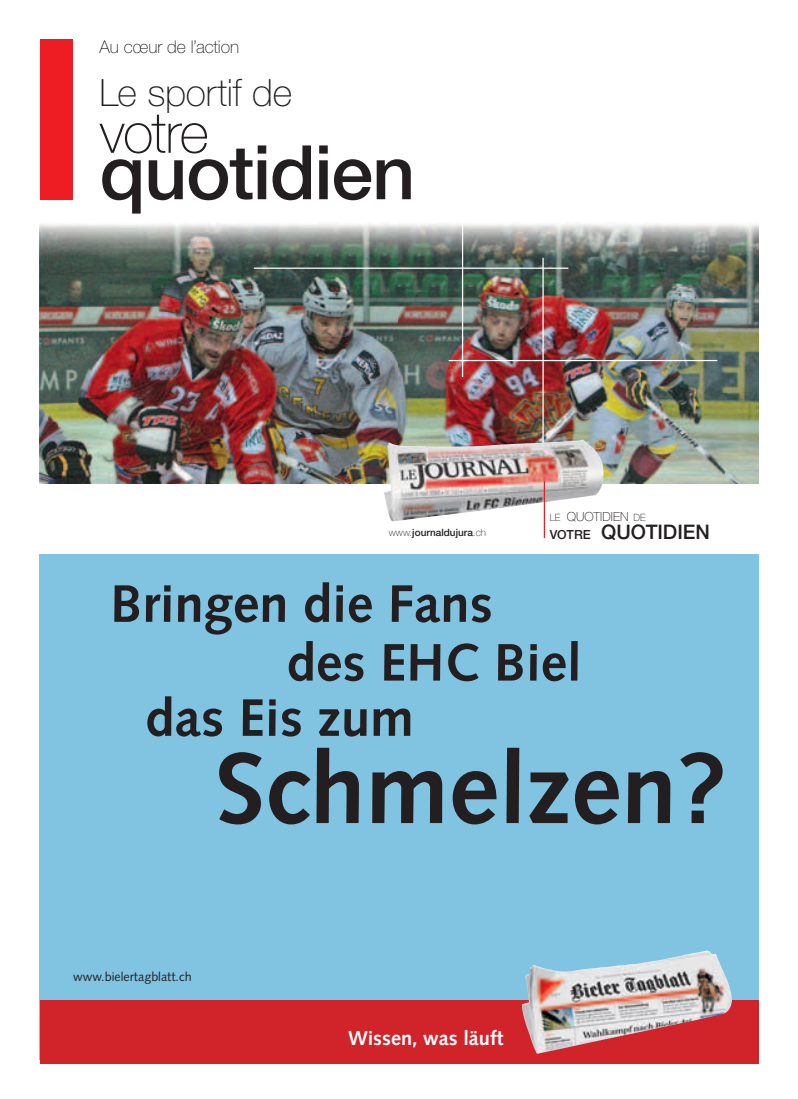
<style>
.page{position:relative;width:798px;height:1099px;background:#fff}
.page>*{position:absolute;margin:0;border:0;box-sizing:border-box;transform-origin:0 0}
.t1{font:700 100.38px "Syntax";color:#231f20}
.t2{font:500 75.25px "Helvetica Neue";letter-spacing:-.015em;color:#231f20}
.t3{font:100 56.5px "Helvetica Neue";letter-spacing:-.025em;color:#231f20}
.t4{font:700 52.62px "Syntax";color:#231f20}
.t5{font:100 37.62px "Helvetica Neue";letter-spacing:-.01em;color:#231f20}
.t6{font:700 20.12px "Syntax";color:#fff}
.t7{font:500 20.12px "Helvetica Neue";letter-spacing:-.005em;color:#231f20}
.t8{font:100 17.5px "Helvetica Neue";letter-spacing:-.005em;color:#231f20}
.t9{font:12.5px "Syntax";color:#231f20}
.t10{font:100 12.5px "Helvetica Neue";letter-spacing:.01em;color:#231f20}
.t11{font:500 10px "Helvetica Neue";color:#231f20}
.s1{font-size:10px}
.s2{font-weight:100}
.s3{font-size:12.5px}
</style>
<div class="page">
<div style="left:40px;top:39px;width:33px;height:161px;background:#ee1d23"></div>
<img style="left:39px;top:223px;width:719px;height:260px">
<hr style="left:542px;top:258px;width:1px;height:186px;background:#fff">
<hr style="left:254px;top:267px;width:314px;height:2px;background:#fff">
<hr style="left:462px;top:214px;width:1px;height:163px;background:#fff">
<hr style="left:448px;top:360px;width:269px;height:1px;background:#fff">
<img style="left:383px;top:439px;width:220px;height:82px">
<div style="left:39px;top:555px;width:719px;height:504px;background:#81c4e2"></div>
<svg style="left:40px;top:999px;width:718px;height:64px;background:#ce3d43"></svg>
<img style="left:636px;top:950px;width:70px;height:14px">
<hr style="left:543px;top:480px;width:2px;height:58px;background:#ee1d23">
<p class="t8" style="left:100px;top:37px;width:141px">Au cœur de l’action</p>
<p class="t5" style="left:100px;top:71px;width:194px">Le sportif de</p>
<p class="t3" style="left:100px;top:100px;width:111px">votre</p>
<h2 class="t2" style="left:100px;top:127px;width:317px">quotidien</h2>
<p class="t10" style="left:549px;top:510px;width:98px"><span class="s1">LE</span> QUOTIDIEN <span class="s1">DE</span></p>
<p class="t11" style="left:389px;top:526px;width:99px"><span class="s2">www.</span>journaldujura<span class="s2">.ch</span></p>
<p class="t7" style="left:549px;top:520px;width:162px"><span class="s3">VOTRE</span> QUOTIDIEN</p>
<p class="t4" style="left:110px;top:573px;width:384px">Bringen die Fans</p>
<p class="t4" style="left:287px;top:632px;width:296px">des EHC Biel</p>
<p class="t4" style="left:145px;top:687px;width:270px">das Eis zum</p>
<h1 class="t1" style="left:215px;top:730px;width:513px">Schmelzen?</h1>
<p class="t9" style="left:73px;top:969px;width:120px">www.bielertagblatt.ch</p>
<p class="t6" style="left:348px;top:1026px;width:157px">Wissen, was läuft</p>
</div>
